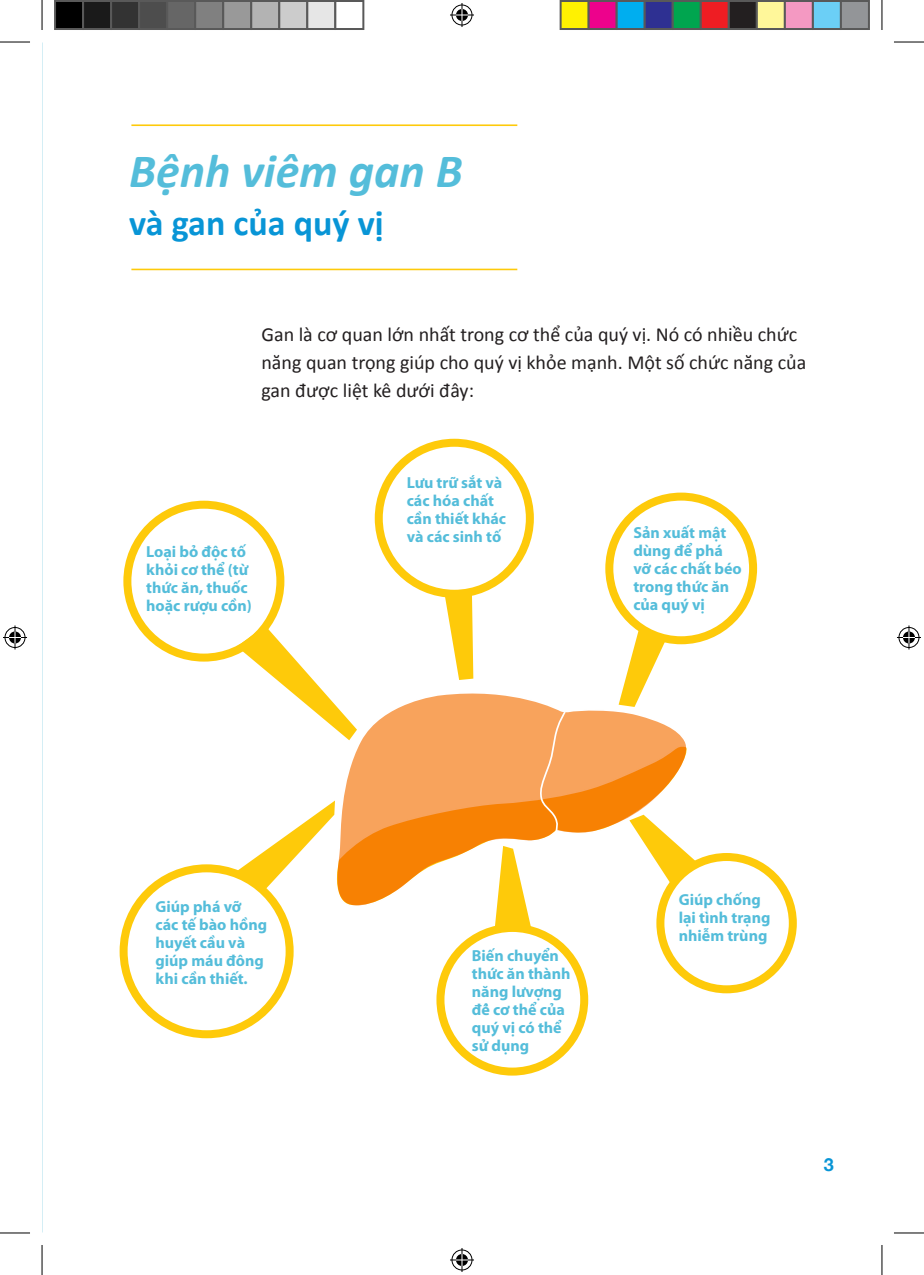
<style>
.page{position:relative;width:924px;height:1275px;background:#fff}
.page>*{position:absolute;margin:0;border:0;box-sizing:border-box;transform-origin:0 0}
.body_copy{font:italic 700 48px "Calibri";color:#54bdda}
.body_copy-2{font:700 36px "Calibri";color:#0895d6}
.body_copy-3{font:20px/28px "Calibri";color:#231f20}
.t1{font:700 18px "Helvetica Neue";color:#0895d6}
.body_copy-4{font:700 16px/18px "Myriad Pro";color:#54bdda}
.s1{font-family:"Calibri"}
</style>
<div class="page">
<svg style="left:349px;top:693px;width:337px;height:51px"></svg>
<svg style="left:337px;top:744px;width:350px;height:162px"></svg>
<svg style="left:539px;top:710px;width:27px;height:122px;background:#f8a050"></svg>
<hr style="left:131px;top:124px;width:386px;height:2px;background:#feca0a">
<hr style="left:131px;top:269px;width:386px;height:1px;background:#feca0a">
<div style="left:123px;top:501px;width:161px;height:160px;border:8px solid #feca0a;border-radius:50%"></div>
<div style="left:374px;top:439px;width:159px;height:159px;border:8px solid #feca0a;border-radius:50%"></div>
<div style="left:605px;top:492px;width:151px;height:152px;border:8px solid #feca0a;border-radius:50%"></div>
<div style="left:660px;top:857px;width:132px;height:132px;background:#fff;border-radius:50%"></div>
<div style="left:656px;top:853px;width:140px;height:140px;border:8px solid #feca0a;border-radius:50%"></div>
<div style="left:119px;top:864px;width:174px;height:174px;border:8px solid #feca0a;border-radius:50%"></div>
<div style="left:436px;top:924px;width:152px;height:151px;border:8px solid #feca0a;border-radius:50%"></div>
<svg style="left:237px;top:625px;width:120px;height:115px"></svg>
<svg style="left:445px;top:592px;width:28px;height:88px"></svg>
<svg style="left:618px;top:628px;width:48px;height:79px"></svg>
<svg style="left:629px;top:814px;width:66px;height:71px"></svg>
<svg style="left:494px;top:846px;width:37px;height:83px"></svg>
<svg style="left:236px;top:800px;width:99px;height:88px"></svg>
<hr style="left:0;top:42px;width:30px;height:1px;background:#000">
<hr style="left:893px;top:42px;width:30px;height:1px;background:#000">
<hr style="left:0;top:1232px;width:30px;height:1px;background:#000">
<hr style="left:893px;top:1232px;width:30px;height:1px;background:#000">
<hr style="left:42px;top:0;width:1px;height:30px;background:#000">
<hr style="left:42px;top:1245px;width:1px;height:30px;background:#000">
<hr style="left:881px;top:0;width:1px;height:30px;background:#000">
<hr style="left:881px;top:1245px;width:1px;height:30px;background:#000">
<svg style="left:450px;top:3px;width:24px;height:24px"></svg>
<svg style="left:450px;top:1248px;width:24px;height:24px"></svg>
<svg style="left:3px;top:625px;width:24px;height:24px"></svg>
<svg style="left:897px;top:625px;width:23px;height:24px"></svg>
<div style="left:55px;top:1px;width:28px;height:28px;background:#000"></div>
<div style="left:54px;top:0;width:30px;height:30px;border:2px solid #595959"></div>
<div style="left:83px;top:1px;width:28px;height:28px;background:#1a1a1a"></div>
<div style="left:82px;top:0;width:30px;height:30px;border:2px solid #595959"></div>
<div style="left:111px;top:1px;width:28px;height:28px;background:#333"></div>
<div style="left:110px;top:0;width:30px;height:30px;border:2px solid #595959"></div>
<div style="left:139px;top:1px;width:28px;height:28px;background:#4d4d4d"></div>
<div style="left:138px;top:0;width:30px;height:30px;border:2px solid #595959"></div>
<div style="left:167px;top:1px;width:28px;height:28px;background:#666"></div>
<div style="left:166px;top:0;width:30px;height:30px;border:2px solid #595959"></div>
<div style="left:195px;top:1px;width:28px;height:28px;background:#808080"></div>
<div style="left:194px;top:0;width:30px;height:30px;border:2px solid #595959"></div>
<div style="left:223px;top:1px;width:28px;height:28px;background:#999"></div>
<div style="left:222px;top:0;width:30px;height:30px;border:2px solid #595959"></div>
<div style="left:251px;top:1px;width:28px;height:28px;background:#b3b3b3"></div>
<div style="left:250px;top:0;width:30px;height:30px;border:2px solid #595959"></div>
<div style="left:279px;top:1px;width:28px;height:28px;background:#ccc"></div>
<div style="left:278px;top:0;width:30px;height:30px;border:2px solid #595959"></div>
<div style="left:307px;top:1px;width:28px;height:28px;background:#e6e6e6"></div>
<div style="left:306px;top:0;width:30px;height:30px;border:2px solid #595959"></div>
<div style="left:334px;top:0;width:30px;height:30px;border:2px solid #595959"></div>
<div style="left:560px;top:1px;width:28px;height:28px;background:#fff101"></div>
<div style="left:559px;top:0;width:30px;height:30px;border:2px solid #595959"></div>
<div style="left:588px;top:1px;width:28px;height:28px;background:#ed028c"></div>
<div style="left:587px;top:0;width:30px;height:30px;border:2px solid #595959"></div>
<div style="left:616px;top:1px;width:28px;height:28px;background:#00aeef"></div>
<div style="left:615px;top:0;width:30px;height:30px;border:2px solid #595959"></div>
<div style="left:644px;top:1px;width:28px;height:28px;background:#2e3092"></div>
<div style="left:643px;top:0;width:30px;height:30px;border:2px solid #595959"></div>
<div style="left:672px;top:1px;width:28px;height:28px;background:#00a54f"></div>
<div style="left:671px;top:0;width:30px;height:30px;border:2px solid #595959"></div>
<div style="left:700px;top:1px;width:28px;height:28px;background:#ee1d23"></div>
<div style="left:699px;top:0;width:30px;height:30px;border:2px solid #595959"></div>
<div style="left:728px;top:1px;width:28px;height:28px;background:#231f20"></div>
<div style="left:727px;top:0;width:30px;height:30px;border:2px solid #595959"></div>
<div style="left:756px;top:1px;width:28px;height:28px;background:#fff79a"></div>
<div style="left:755px;top:0;width:30px;height:30px;border:2px solid #595959"></div>
<div style="left:784px;top:1px;width:28px;height:28px;background:#f499c2"></div>
<div style="left:783px;top:0;width:30px;height:30px;border:2px solid #595959"></div>
<div style="left:812px;top:1px;width:28px;height:28px;background:#6bcff6"></div>
<div style="left:811px;top:0;width:30px;height:30px;border:2px solid #595959"></div>
<div style="left:840px;top:1px;width:28px;height:28px;background:#939598"></div>
<div style="left:839px;top:0;width:30px;height:30px;border:2px solid #595959"></div>
<p class="body_copy" style="left:129px;top:140px;width:335px">Bệnh viêm gan B</p>
<p class="body_copy-2" style="left:129px;top:200px;width:256px">và gan của quý vị</p>
<p class="body_copy-3" style="left:261px;top:320px;width:546px">Gan là cơ quan lớn nhất trong cơ thể của quý vị. Nó có nhiều chức năng quan trọng giú p cho quý vị khỏe mạnh. Một số chức năng của gan được liệt kê dưới đây:</p>
<p class="body_copy-4" style="left:146px;top:542px;width:107px">Loại bỏ độc tố khỏi cơ thể (từ thức ăn, thuốc hoặc rượu cồn)</p>
<p class="body_copy-4" style="left:406px;top:473px;width:101px">Lưu trữ sắt và các hóa chất cần thiết khác và các sinh tố</p>
<p class="body_copy-4" style="left:633px;top:523px;width:110px">Sản xuất mật dùng để phá vỡ các chất béo trong thức ăn của quý vị</p>
<p class="body_copy-4" style="left:155px;top:896px;width:113px">Giúp phá vỡ các tế bào hồng huyết cầu và giúp máu đông khi cần thiết.</p>
<p class="body_copy-4" style="left:471px;top:945px;width:100px">Biến chuyển thức ăn thành năng lưvợng đê<span class="s1">̉</span>cơ thể của quý vị có thể sử dụng</p>
<p class="body_copy-4" style="left:678px;top:890px;width:93px">Giúp chống lại tình trạng nhiễm trùng</p>
<p class="t1" style="left:823px;top:1153px;width:12px">3</p>
</div>
